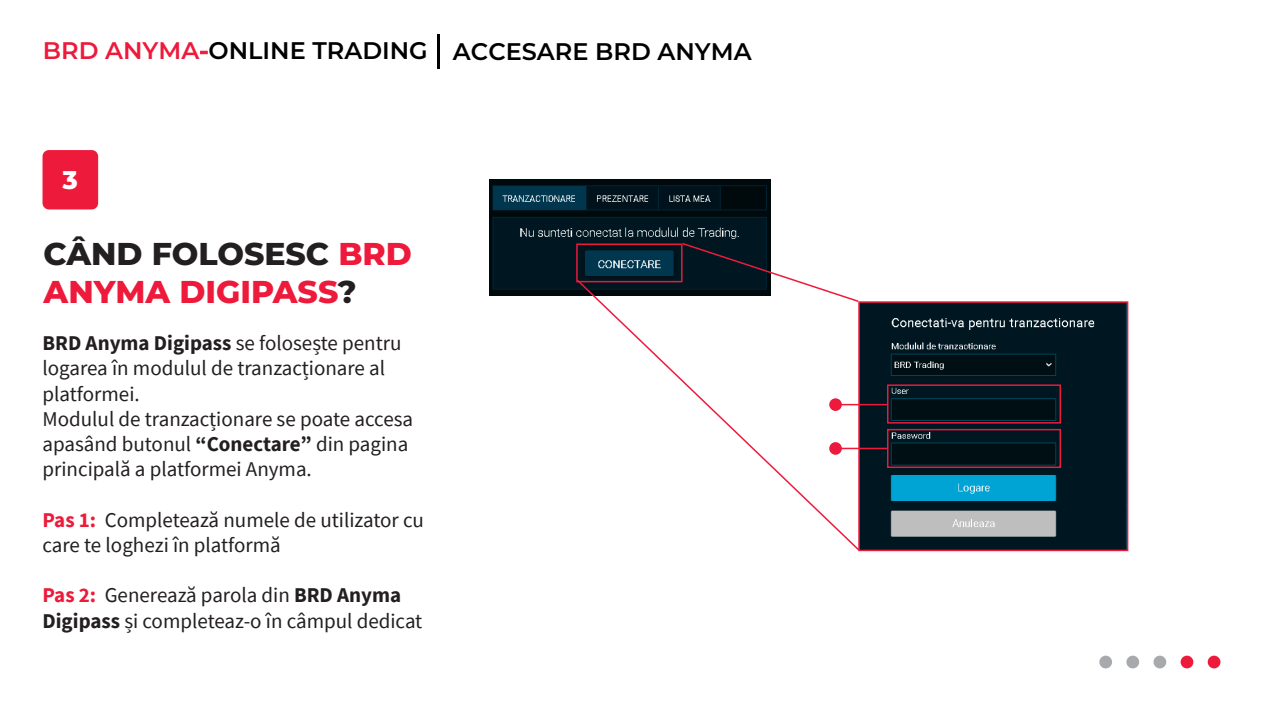
<style>
.page{position:relative;width:1263px;height:711px;background:#fff}
.page>*{position:absolute;margin:0;border:0;box-sizing:border-box;transform-origin:0 0}
.t1{font:800 31.5px/37.8px "Montserrat";color:#ed1a3b}
.t2{font:800 25.5px "Montserrat";color:#fff}
.t3{font:600 24px "Montserrat";color:#000}
.t4{font:21px/25.2px "Source Sans Pro";color:#231f20}
.s1{color:#ed1a3b}
.s2{color:#231f20}
.s3{font-weight:700}
.s4{font-weight:700;color:#ed1a3b}
</style>
<div class="page">
<div style="left:43px;top:150px;width:55px;height:59px;background:#ed1a3b;border-radius:6px"></div>
<div style="left:1208px;top:655px;width:12px;height:13px;background:#ed1a3b;border-radius:50%"></div>
<div style="left:1099px;top:655px;width:13px;height:13px;background:#a7a9ac;border-radius:50%"></div>
<div style="left:1180px;top:655px;width:13px;height:13px;background:#ed1a3b;border-radius:50%"></div>
<div style="left:1153px;top:655px;width:13px;height:13px;background:#a7a9ac;border-radius:50%"></div>
<div style="left:1126px;top:655px;width:13px;height:13px;background:#a7a9ac;border-radius:50%"></div>
<img style="left:489px;top:180px;width:281px;height:115px">
<img style="left:861px;top:304px;width:264px;height:243px">
<div style="left:858px;top:301px;width:270px;height:249px;border:2px solid #ed1a3b"></div>
<div style="left:576px;top:243px;width:106px;height:39px;border:1px solid #ed1a3b"></div>
<div style="left:887px;top:384px;width:174px;height:39px;border:1px solid #ed1a3b"></div>
<div style="left:887px;top:428px;width:174px;height:39px;border:1px solid #ed1a3b"></div>
<hr style="left:835px;top:403px;width:52px;height:2px;background:#ed1a3b">
<hr style="left:835px;top:447px;width:52px;height:2px;background:#ed1a3b">
<svg style="left:681px;top:241px;width:109px;height:37px"></svg>
<svg style="left:576px;top:278px;width:285px;height:273px"></svg>
<hr style="left:437px;top:34px;width:2px;height:34px;background:#000">
<p class="t3" style="left:43px;top:34px;width:710px"><span class="s1">BRD ANYMA-</span>ONLINE TRADING ACCESARE BRD ANYMA</p>
<p class="t2" style="left:63px;top:161px;width:17px">3</p>
<h1 class="t1" style="left:44px;top:233px;width:370px"><span class="s2">CÂND FOLOSESC</span> BRD<br>ANYMA DIGIPASS<span class="s2">?</span></h1>
<p class="t4" style="left:43px;top:330px;width:372px"><span class="s3">BRD Anyma Digipass</span> se folosește pentru logarea în modulul de tranzacționare al platformei.<br>Modulul de tranzacționare se poate accesa apasând butonul <span class="s3">“Conectare”</span> din pagina principală a platformei Anyma.</p>
<p class="t4" style="left:43px;top:506px;width:383px"><span class="s4">Pas 1:</span> Completează numele de utilizator cu care te loghezi în platformă</p>
<p class="t4" style="left:43px;top:582px;width:381px"><span class="s4">Pas 2:</span> Generează parola din <span class="s3">BRD Anyma<br>Digipass</span> și completeaz-o în câmpul dedicat</p>
</div>
